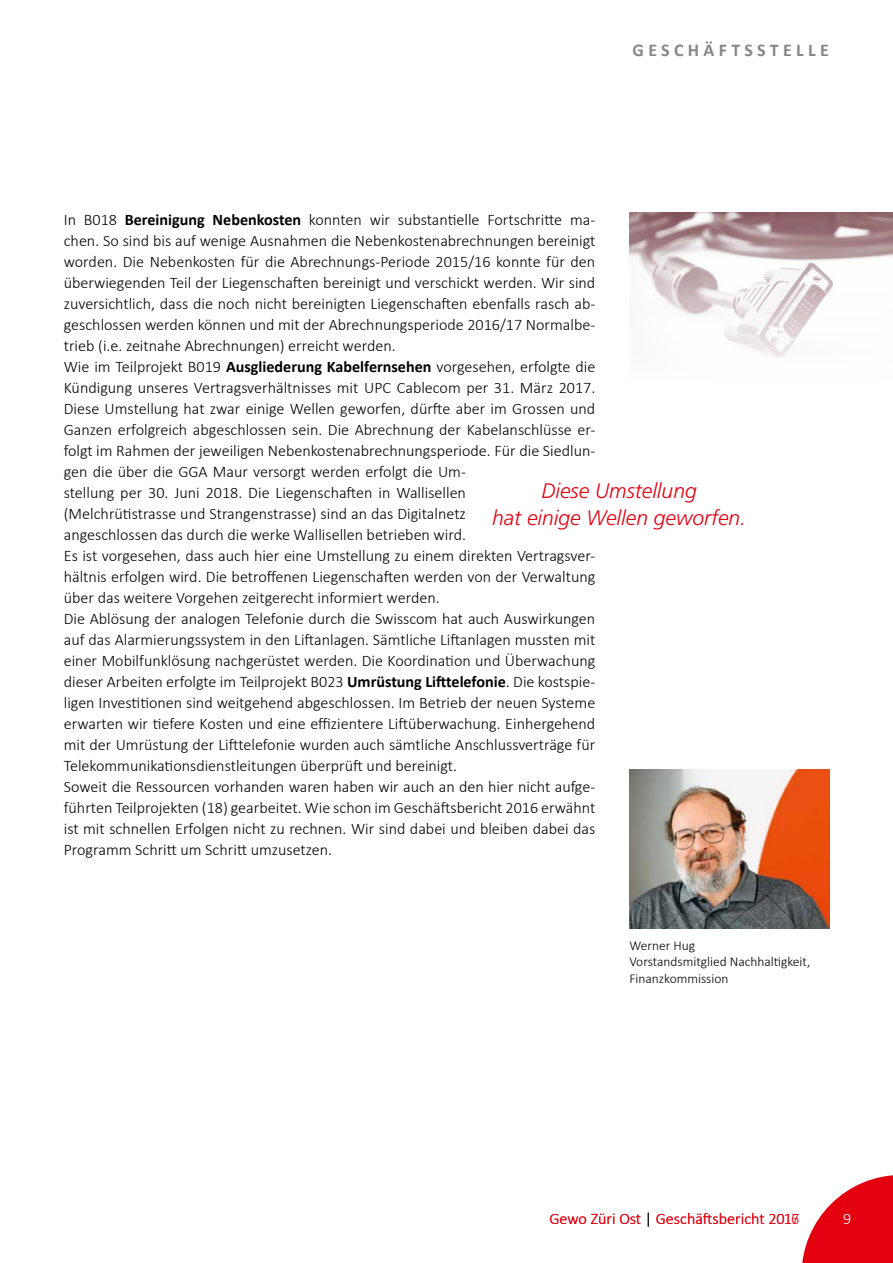
<style>
.page{position:relative;width:893px;height:1263px;background:#fff}
.page>*{position:absolute;margin:0;border:0;box-sizing:border-box;transform-origin:0 0}
.t1{font:italic 300 21px/27px "Frutiger";color:#e3000f;text-align:center}
.t2{font:700 18px "Calibri";letter-spacing:.24em;color:#878786}
.t3{font:300 16.2px/21px "Calibri";color:#000}
.t4{font:300 16.2px "Calibri";color:#e3000f}
.t5{font:300 16.2px "Calibri";color:#fff}
.t6{font:300 13.5px/16.5px "Calibri";color:#000}
.s1{font-weight:700}
.s2{color:#000}
</style>
<div class="page">
<svg style="left:802px;top:1175px;width:91px;height:88px"></svg>
<img style="left:629px;top:770px;width:200px;height:159px">
<svg style="left:629px;top:212px;width:264px;height:145px"></svg>
<p class="t2" style="left:633px;top:39px;width:198px">GESCHÄFTSSTELLE</p>
<p class="t3" style="left:64px;top:208px;width:533px">In B018 <span class="s1">Bereinigung Nebenkosten</span> konnten wir substantielle Fortschritte ma&shy;chen. So sind bis auf wenige Ausnahmen die Nebenkostenabrechnungen bereinigt worden. Die Nebenkosten für die Abrechnungs-Periode 2015/16 konnte für den überwiegenden Teil der Liegenschaften bereinigt und verschickt werden. Wir sind zuversichtlich, dass die noch nicht bereinigten Liegenschaften ebenfalls rasch ab&shy;geschlossen werden können und mit der Abrechnungsperiode 2016/17 Normalbe&shy;trieb (i.e. zeitnahe Abrechnungen) erreicht werden.<br>Wie im Teilprojekt B019 <span class="s1">Ausgliederung Kabelfernsehen</span> vorgesehen, erfolgte die Kündigung unseres Vertragsverhältnisses mit UPC Cablecom per 31. März 2017.<br>Diese Umstellung hat zwar einige Wellen geworfen, dürfte aber im Grossen und Ganzen erfolgreich abgeschlossen sein. Die Abrechnung der Kabelanschlüsse er&shy;folgt im Rahmen der jeweiligen Nebenkostenabrechnungsperiode. Für die Siedlun&shy;gen die über die GGA Maur versorgt werden erfolgt die Um-<br>stellung per 30. Juni 2018. Die Liegenschaften in Wallisellen<br>(Melchrütistrasse und Strangenstrasse) sind an das Digitalnetz<br>angeschlossen das durch die werke Wallisellen betrieben wird.<br>Es ist vorgesehen, dass auch hier eine Umstellung zu einem direkten Vertragsver&shy;hältnis erfolgen wird. Die betroffenen Liegenschaften werden von der Verwaltung über das weitere Vorgehen zeitgerecht informiert werden.<br>Die Ablösung der analogen Telefonie durch die Swisscom hat auch Auswirkungen auf das Alarmierungssystem in den Liftanlagen. Sämtliche Liftanlagen mussten mit einer Mobilfunklösung nachgerüstet werden. Die Koordination und Überwachung dieser Arbeiten erfolgte im Teilprojekt B023 <span class="s1">Umrüstung Lifttelefonie</span>. Die kostspie&shy;ligen Investitionen sind weitgehend abgeschlossen. Im Betrieb der neuen Systeme erwarten wir tiefere Kosten und eine effizientere Liftüberwachung. Einhergehend mit der Umrüstung der Lifttelefonie wurden auch sämtliche Anschlussverträge für Telekommunikationsdienstleitungen überprüft und bereinigt.<br>Soweit die Ressourcen vorhanden waren haben wir auch an den hier nicht aufge&shy;führten Teilprojekten (18) gearbeitet. Wie schon im Geschäftsbericht 2016 erwähnt ist mit schnellen Erfolgen nicht zu rechnen. Wir sind dabei und bleiben dabei das Programm Schritt um Schritt umzusetzen.</p>
<p class="t1" style="left:492px;top:478px;width:255px">Diese Umstellung<br>hat einige Wellen geworfen.</p>
<p class="t6" style="left:629px;top:936px;width:183px">Werner Hug<br>Vorstandsmitglied Nachhaltigkeit,<br>Finanzkommission</p>
<p class="t4" style="left:549px;top:1208px;width:251px">Gewo Züri Ost <span class="s2">|</span> Geschäftsbericht 2016</p>
<p class="t4" style="left:791px;top:1208px;width:10px">7</p>
<p class="t5" style="left:843px;top:1208px;width:10px">9</p>
</div>
